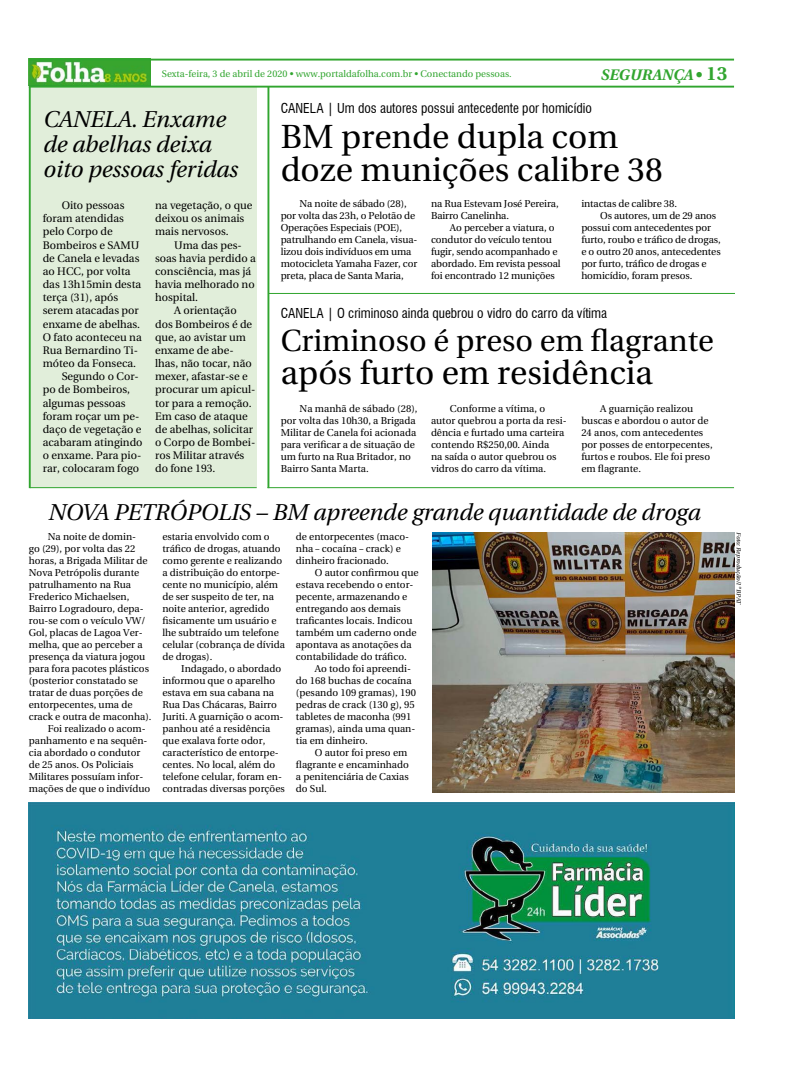
<style>
.page{position:relative;width:791px;height:1078px;background:#fff}
.page>*{position:absolute;margin:0;border:0;box-sizing:border-box;transform-origin:0 0}
.t1{font:33.4px/33.4px "Linguistics Pro";color:#000}
.t2{font:30.5px "Linguistics Pro";color:#000}
.t3{font:italic 22.9px/24.8px "Linguistics Pro";color:#000}
.t4{font:italic 700 15.2px "Linguistics Pro";color:#31a52f}
.t5{font:condensed 13.3px "Swiss 721 BT";color:#000}
.t6{font:11px/13.2px "Linguistics Pro";color:#000}
.t7{font:10px/12px "Linguistics Pro";color:#000}
.t8{font:9.5px "Linguistics Pro";color:#31a52f}
.t9{font:italic 6.2px "Linguistics Pro";color:#000}
.s1{font-style:normal}
.s2{font-style:normal;font-size:19.1px}
</style>
<div class="page">
<div style="left:30px;top:87px;width:227px;height:401px;background:#e1eeda"></div>
<img style="left:29px;top:802px;width:705px;height:216px">
<img style="left:29px;top:61px;width:121px;height:25px">
<hr style="left:29px;top:86px;width:705px;height:2px;background:#31a52f">
<hr style="left:29px;top:59px;width:705px;height:2px;background:#31a52f">
<hr style="left:267px;top:87px;width:2px;height:401px;background:#31a52f">
<hr style="left:268px;top:293px;width:467px;height:1px;background:#31a52f">
<hr style="left:267px;top:487px;width:467px;height:1px;background:#31a52f">
<hr style="left:29px;top:87px;width:2px;height:401px;background:#31a52f">
<hr style="left:30px;top:487px;width:227px;height:1px;background:#31a52f">
<img style="left:433px;top:532px;width:301px;height:260px">
<p class="t8" style="left:162px;top:66px;width:351px">Sexta-feira, 3 de abril de 2020 • www.portaldafolha.com.br • Conectando pessoas.</p>
<h3 class="t4" style="left:600px;top:63px;width:128px">SEGURANÇA <span class="s1">•</span> <span class="s2">13</span></h3>
<h3 class="t5" style="left:281px;top:100px;width:313px">CANELA | Um dos autores possui antecedente por homicídio</h3>
<h1 class="t1" style="left:281px;top:120px;width:384px">BM prende dupla com doze munições calibre 38</h1>
<p class="t7" style="left:281px;top:197px;width:138px;text-indent:19px">Na noite de sábado (28), por volta das 23h, o Pelotão de<br>Operações Especiais (POE), patrulhando em Canela, visua&shy;lizou dois indivíduos em uma motocicleta Yamaha Fazer, cor preta, placa de Santa Maria,</p>
<p class="t7" style="left:431px;top:197px;width:129px">na Rua Estevam José Pereira,<br>Bairro Canelinha.</p>
<h3 class="t3" style="left:43px;top:106px;width:196px">CANELA. Enxame de abelhas deixa oito pessoas feridas</h3>
<p class="t6" style="left:62px;top:199px;width:64px">Oito pessoas</p>
<p class="t6" style="left:43px;top:212px;width:83px">foram atendidas</p>
<p class="t6" style="left:43px;top:225px;width:71px">pelo Corpo de</p>
<p class="t6" style="left:43px;top:238px;width:98px">Bombeiros e SAMU</p>
<p class="t6" style="left:43px;top:251px;width:98px">de Canela e levadas</p>
<p class="t6" style="left:43px;top:264px;width:89px">ao HCC, por volta</p>
<p class="t6" style="left:43px;top:278px;width:100px">das 13h15min desta</p>
<p class="t6" style="left:43px;top:291px;width:77px">terça (31), após</p>
<p class="t6" style="left:43px;top:304px;width:98px">serem atacadas por</p>
<p class="t6" style="left:43px;top:317px;width:99px">enxame de abelhas.</p>
<p class="t6" style="left:43px;top:330px;width:100px">O fato aconteceu na</p>
<p class="t6" style="left:43px;top:343px;width:97px">Rua Bernardino Ti-</p>
<p class="t6" style="left:43px;top:357px;width:95px">móteo da Fonseca.</p>
<p class="t6" style="left:62px;top:370px;width:79px">Segundo o Cor-</p>
<p class="t6" style="left:43px;top:383px;width:89px">po de Bombeiros,</p>
<p class="t6" style="left:43px;top:396px;width:84px">algumas pessoas</p>
<p class="t6" style="left:43px;top:409px;width:98px">foram roçar um pe-</p>
<p class="t6" style="left:43px;top:422px;width:100px">daço de vegetação e</p>
<p class="t6" style="left:43px;top:435px;width:101px">acabaram atingindo</p>
<p class="t6" style="left:43px;top:449px;width:100px">o enxame. Para pio-</p>
<p class="t6" style="left:43px;top:462px;width:98px">rar, colocaram fogo</p>
<p class="t7" style="left:581px;top:197px;width:97px">intactas de calibre 38.</p>
<p class="t7" style="left:600px;top:209px;width:118px">Os autores, um de 29 anos</p>
<p class="t7" style="left:581px;top:221px;width:131px">possui com antecedentes por</p>
<p class="t7" style="left:581px;top:233px;width:141px">furto, roubo e tráfico de drogas,</p>
<p class="t7" style="left:581px;top:245px;width:141px">e o outro 20 anos, antecedentes</p>
<p class="t7" style="left:581px;top:257px;width:127px">por furto, tráfico de drogas e</p>
<p class="t7" style="left:581px;top:269px;width:113px">homicídio, foram presos.</p>
<h3 class="t5" style="left:281px;top:305px;width:328px">CANELA | O criminoso ainda quebrou o vidro do carro da vítima</h3>
<h2 class="t2" style="left:281px;top:317px;width:435px">Criminoso é preso em flagrante</h2>
<h1 class="t1" style="left:281px;top:356px;width:374px">após furto em residência</h1>
<p class="t7" style="left:281px;top:402px;width:138px;text-indent:19px">Na manhã de sábado (28), por volta das 10h30, a Brigada<br>Militar de Canela foi acionada para verificar a de situação de um furto na Rua Britador, no<br>Bairro Santa Marta.</p>
<p class="t7" style="left:431px;top:402px;width:137px;text-indent:19px">Conforme a vítima, o autor quebrou a porta da resi&shy;dência e furtado uma carteira contendo R$250,00. Ainda<br>na saída o autor quebrou os vidros do carro da vítima.</p>
<p class="t7" style="left:581px;top:402px;width:133px;text-indent:19px">A guarnição realizou buscas e abordou o autor de<br>24 anos, com antecedentes por posses de entorpecentes, furtos e roubos. Ele foi preso em flagrante.</p>
<p class="t6" style="left:155px;top:199px;width:99px">na vegetação, o que deixou os animais mais nervosos.</p>
<p class="t6" style="left:174px;top:238px;width:69px">Uma das pes-</p>
<p class="t6" style="left:155px;top:251px;width:102px">soas havia perdido a</p>
<p class="t6" style="left:155px;top:264px;width:97px">consciência, mas já</p>
<p class="t6" style="left:155px;top:278px;width:101px">havia melhorado no</p>
<p class="t6" style="left:155px;top:291px;width:45px">hospital.</p>
<p class="t6" style="left:174px;top:304px;width:64px">A orientação</p>
<p class="t6" style="left:155px;top:317px;width:99px">dos Bombeiros é de</p>
<p class="t6" style="left:155px;top:330px;width:92px">que, ao avistar um</p>
<p class="t6" style="left:155px;top:343px;width:80px">enxame de abe-</p>
<p class="t6" style="left:155px;top:357px;width:98px">lhas, não tocar, não</p>
<p class="t6" style="left:155px;top:370px;width:94px">mexer, afastar-se e</p>
<p class="t6" style="left:155px;top:383px;width:102px">procurar um apicul-</p>
<p class="t6" style="left:155px;top:396px;width:98px">tor para a remoção.</p>
<p class="t6" style="left:155px;top:409px;width:94px">Em caso de ataque</p>
<p class="t6" style="left:155px;top:422px;width:99px">de abelhas, solicitar</p>
<p class="t6" style="left:155px;top:435px;width:102px">o Corpo de Bombei-</p>
<p class="t6" style="left:155px;top:449px;width:91px">ros Militar através</p>
<p class="t6" style="left:155px;top:462px;width:62px">do fone 193.</p>
<h3 class="t3" style="left:48px;top:498px;width:654px">NOVA PETRÓPOLIS – BM apreende grande quantidade de droga</h3>
<p class="t7" style="left:48px;top:530px;width:90px">Na noite de domin-</p>
<p class="t7" style="left:29px;top:542px;width:108px">go (29), por volta das 22</p>
<p class="t7" style="left:29px;top:554px;width:120px">horas, a Brigada Militar de</p>
<p class="t7" style="left:29px;top:566px;width:112px">Nova Petrópolis durante</p>
<p class="t7" style="left:29px;top:578px;width:104px">patrulhamento na Rua</p>
<p class="t7" style="left:29px;top:590px;width:102px">Frederico Michaelsen,</p>
<p class="t7" style="left:29px;top:602px;width:116px">Bairro Logradouro, depa-</p>
<p class="t7" style="left:29px;top:614px;width:118px">rou-se com o veículo VW/</p>
<p class="t7" style="left:29px;top:626px;width:115px">Gol, placas de Lagoa Ver-</p>
<p class="t7" style="left:29px;top:638px;width:115px">melha, que ao perceber a</p>
<p class="t7" style="left:29px;top:650px;width:118px">presença da viatura jogou</p>
<p class="t7" style="left:29px;top:662px;width:122px">para fora pacotes plásticos</p>
<p class="t7" style="left:29px;top:674px;width:111px">(posterior constatado se</p>
<p class="t7" style="left:29px;top:686px;width:116px">tratar de duas porções de</p>
<p class="t7" style="left:29px;top:698px;width:105px">entorpecentes, uma de</p>
<p class="t7" style="left:29px;top:710px;width:124px">crack e outra de maconha).</p>
<p class="t7" style="left:48px;top:722px;width:99px">Foi realizado o acom-</p>
<p class="t7" style="left:29px;top:734px;width:120px">panhamento e na sequên-</p>
<p class="t7" style="left:29px;top:746px;width:113px">cia abordado o condutor</p>
<p class="t7" style="left:29px;top:758px;width:106px">de 25 anos. Os Policiais</p>
<p class="t7" style="left:29px;top:770px;width:116px">Militares possuíam infor-</p>
<p class="t7" style="left:29px;top:782px;width:123px">mações de que o indivíduo</p>
<p class="t7" style="left:431px;top:221px;width:131px;text-indent:19px">Ao perceber a viatura, o condutor do veículo tentou fugir, sendo acompanhado e abordado. Em revista pessoal foi encontrado 12 munições</p>
<p class="t7" style="left:162px;top:530px;width:124px">estaria envolvido com o tráfico de drogas, atuando como gerente e realizando a distribuição do entorpe&shy;cente no município, além de ser suspeito de ter, na noite anterior, agredido fisicamente um usuário e lhe subtraído um telefone celular (cobrança de dívida de drogas).</p>
<p class="t7" style="left:162px;top:662px;width:124px;text-indent:19px">Indagado, o abordado informou que o aparelho estava em sua cabana na<br>Rua Das Chácaras, Bairro<br>Juriti. A guarnição o acom&shy;panhou até a residência que exalava forte odor, característico de entorpe&shy;centes. No local, além do telefone celular, foram en&shy;contradas diversas porções</p>
<p class="t7" style="left:296px;top:530px;width:115px">de entorpecentes (maco&shy;nha – cocaína – crack) e dinheiro fracionado.</p>
<p class="t7" style="left:296px;top:566px;width:124px;text-indent:19px">O autor confirmou que estava recebendo o entor&shy;pecente, armazenando e entregando aos demais traficantes locais. Indicou também um caderno onde apontava as anotações da contabilidade do tráfico.</p>
<p class="t7" style="left:296px;top:662px;width:122px;text-indent:19px">Ao todo foi apreendi&shy;do 168 buchas de cocaína (pesando 109 gramas), 190 pedras de crack (130 g), 95 tabletes de maconha (991 gramas), ainda uma quan&shy;tia em dinheiro.</p>
<p class="t7" style="left:296px;top:746px;width:115px;text-indent:19px">O autor foi preso em flagrante e encaminhado a penitenciária de Caxias do Sul.</p>
<p class="t9" style="left:744px;top:532px;width:74px;rotate:90deg">Foto: Reprodução/1º BPAT</p>
</div>
